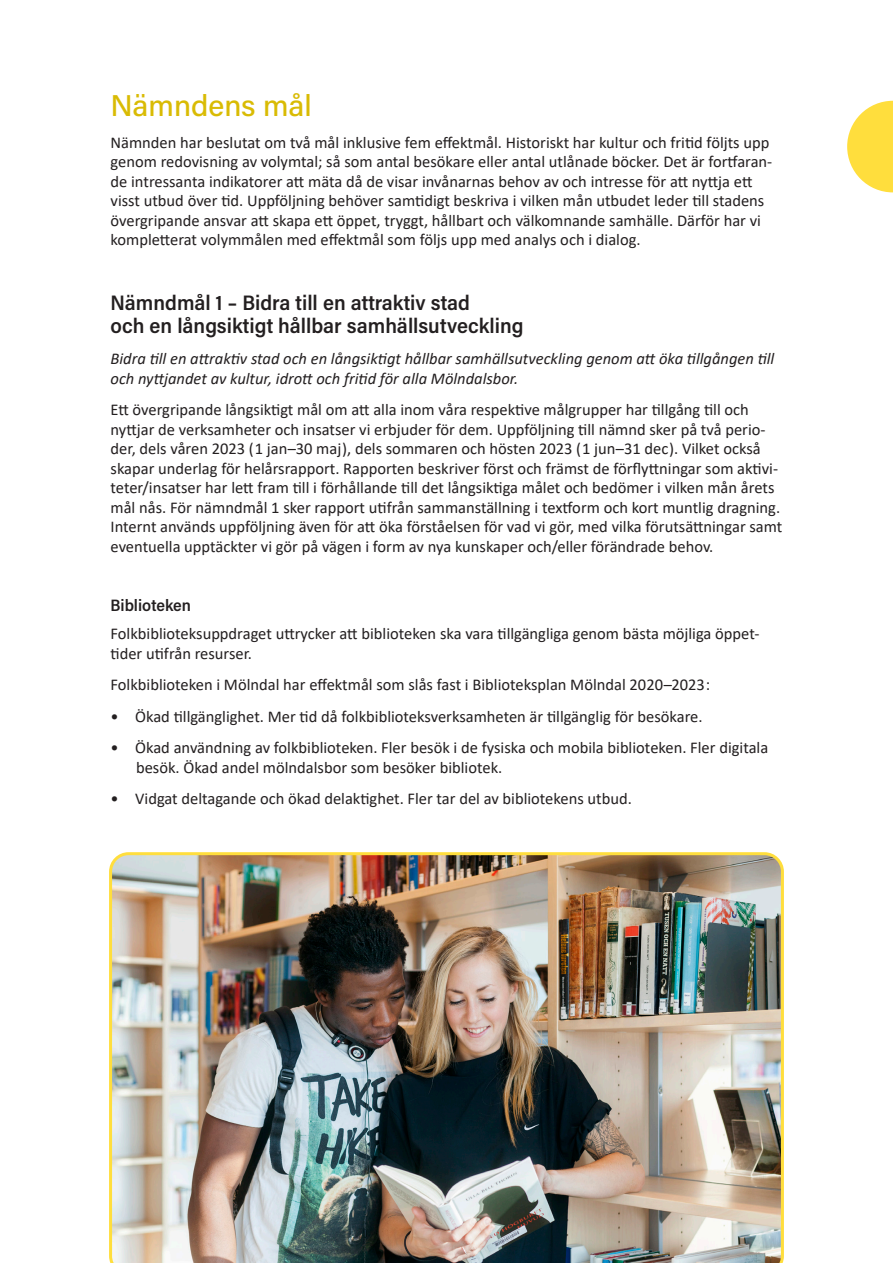
<style>
.page{position:relative;width:893px;height:1263px;background:#fff}
.page>*{position:absolute;margin:0;border:0;box-sizing:border-box;transform-origin:0 0}
.rubrik_1{font:500 30px "Acumin Pro";color:#d9bb04}
.rubrik_2{font:600 21px/22.6px "Acumin Pro Semi Cond";color:#231f20}
.bröd{font:16.5px/19.5px "Calibri";color:#231f20}
.bröd-2{font:italic 16.5px/19.5px "Calibri";color:#231f20}
.rubrik_3{font:600 16.5px "Acumin Pro Semi Cond";color:#231f20}
</style>
<div class="page">
<img style="left:109px;top:852px;width:675px;height:411px">
<svg style="left:847px;top:101px;width:46px;height:91px"></svg>
<p class="rubrik_1" style="left:111px;top:84px;width:203px">Nämndens mål</p>
<p class="bröd" style="left:111px;top:132px;width:663px">Nämnden har beslutat om två mål inklusive fem effektmål. Historiskt har kultur och fritid följts upp genom redovisning av volymtal; så som antal besökare eller antal utlånade böcker. Det är fortfaran&shy;de intressanta indikatorer att mäta då de visar invånarnas behov av och intresse för att nyttja ett visst utbud över tid. Uppföljning behöver samtidigt beskriva i vilken mån utbudet leder till stadens övergripande ansvar att skapa ett öppet, tryggt, hållbart och välkomnande samhälle. Därför har vi kompletterat volymmålen med effektmål som följs upp med analys och i dialog.</p>
<p class="rubrik_2" style="left:111px;top:290px;width:414px">Nämndmål 1 – Bidra till en attraktiv stad<br>och en långsiktigt hållbar samhällsutveckling</p>
<p class="bröd-2" style="left:111px;top:348px;width:665px">Bidra till en attraktiv stad och en långsiktigt hållbar samhällsutveckling genom att öka tillgången till och nyttjandet av kultur, idrott och fritid för alla Mölndalsbor.</p>
<p class="bröd" style="left:111px;top:399px;width:673px">Ett övergripande långsiktigt mål om att alla inom våra respektive målgrupper har tillgång till och nyttjar de verksamheter och insatser vi erbjuder för dem. Uppföljning till nämnd sker på två perio&shy;der, dels våren 2023 (1 jan–30 maj), dels sommaren och hösten 2023 (1 jun–31 dec). Vilket också skapar underlag för helårsrapport. Rapporten beskriver först och främst de förflyttningar som aktivi&shy;teter/insatser har lett fram till i förhållande till det långsiktiga målet och bedömer i vilken mån årets mål nås. För nämndmål 1 sker rapport utifrån sammanställning i textform och kort muntlig dragning.<br>Internt används uppföljning även för att öka förståelsen för vad vi gör, med vilka förutsättningar samt eventuella upptäckter vi gör på vägen i form av nya kunskaper och/eller förändrade behov.</p>
<p class="rubrik_3" style="left:111px;top:594px;width:82px">Biblioteken</p>
<p class="bröd" style="left:111px;top:623px;width:649px">Folkbiblioteksuppdraget uttrycker att biblioteken ska vara tillgängliga genom bästa möjliga öppet&shy;tider utifrån resurser.</p>
<p class="bröd" style="left:111px;top:674px;width:601px">Folkbiblioteken i Mölndal har effektmål som slås fast i Biblioteksplan Mölndal 2020–2023:</p>
<p class="bröd" style="left:111px;top:706px;width:594px">• Ökad tillgänglighet. Mer tid då folkbiblioteksverksamheten är tillgänglig för besökare.</p>
<p class="bröd" style="left:136px;top:737px;width:634px;text-indent:-26px">• Ökad användning av folkbiblioteken. Fler besök i de fysiska och mobila biblioteken. Fler digitala besök. Ökad andel mölndalsbor som besöker bibliotek.</p>
<p class="bröd" style="left:111px;top:788px;width:523px">• Vidgat deltagande och ökad delaktighet. Fler tar del av bibliotekens utbud.</p>
</div>
